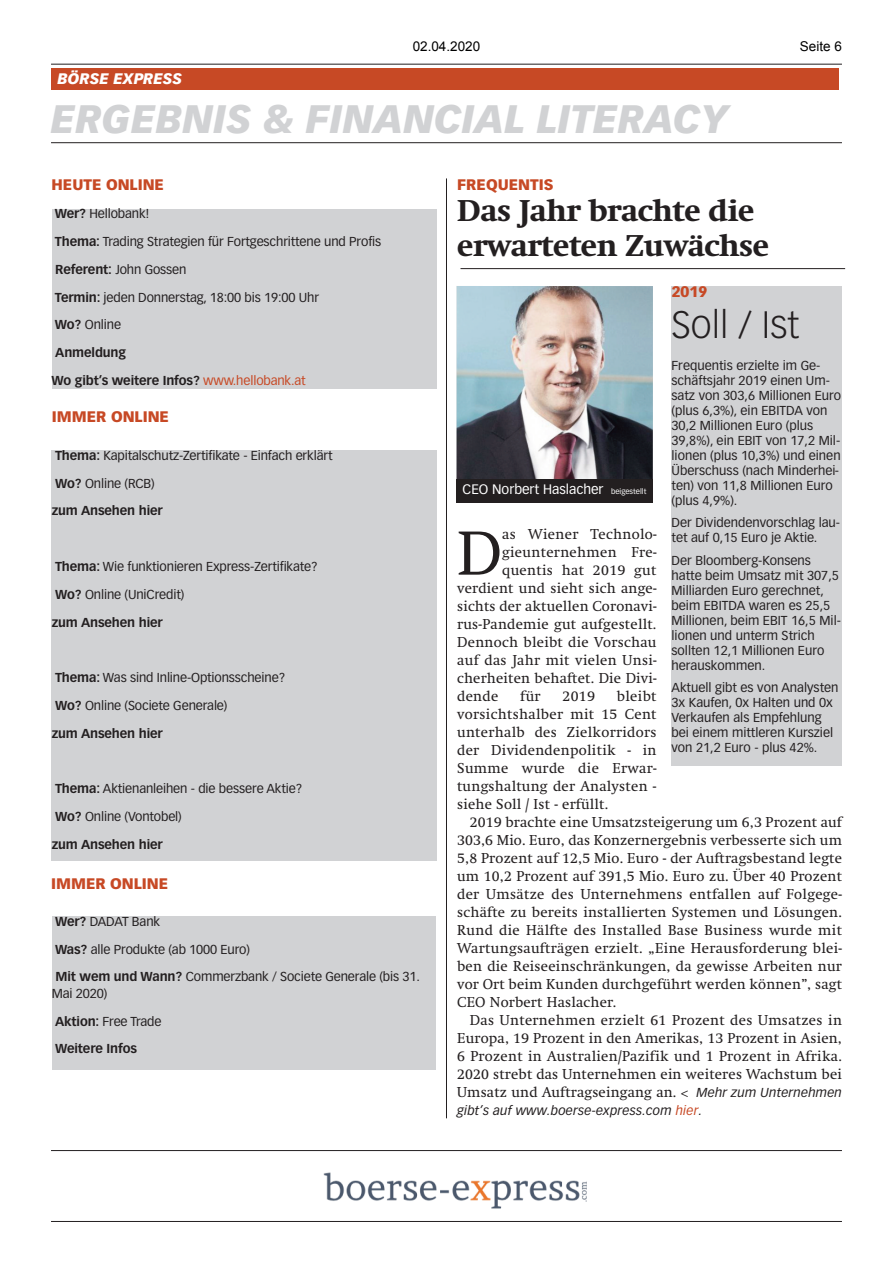
<style>
.page{position:relative;width:893px;height:1263px;background:#fff}
.page>*{position:absolute;margin:0;border:0;box-sizing:border-box;transform-origin:0 0}
.t1{font:61.5px "Swift";color:#231f20}
.t2{font:italic 900 39px "Vectora LH";color:#d1d2d4}
.t3{font:300 37.5px "Vectora LH";color:#231f20}
.t4{font:800 29.25px/35.1px "Swift";letter-spacing:-.015em;color:#231f20}
.t5{font:900 15px "Vectora LH";color:#c74925}
.t6{font:italic 900 15px "Vectora LH";color:#fff}
.t7{font:14.25px/18px "Swift";letter-spacing:.02em;color:#231f20;text-align:justify}
.t8{font:13.5px "Vectora LH";color:#fff}
.t9{font:13.5px "Arial";color:#000}
.t10{font:12.75px/15px "Vectora LH";color:#231f20}
.t11{font:italic 12.75px "Vectora LH";letter-spacing:.015em;color:#231f20}
.t12{font:700 12.75px/27.8px "Vectora LH";letter-spacing:-.01em;color:#231f20}
.s1{font-weight:700}
.s2{color:#c74925}
.s3{font-weight:400}
.s4{font-size:7.5px}
.s5{font-family:"Vectora LH";font-size:12.75px}
.s6{font-family:"Vectora LH";font-style:italic;font-size:12.75px}
</style>
<div class="page">
<hr style="left:51px;top:64px;width:791px;height:1px;background:#231f20">
<hr style="left:51px;top:142px;width:791px;height:1px;background:#231f20">
<div style="left:51px;top:68px;width:788px;height:22px;background:#c74925"></div>
<hr style="left:446px;top:178px;width:1px;height:940px;background:#231f20">
<img style="left:323px;top:1172px;width:264px;height:37px">
<hr style="left:51px;top:1150px;width:791px;height:1px;background:#231f20">
<hr style="left:51px;top:1221px;width:791px;height:1px;background:#231f20">
<hr style="left:460px;top:268px;width:385px;height:1px;background:#231f20">
<div style="left:672px;top:286px;width:170px;height:18px;background:#d1d2d4"></div>
<div style="left:671px;top:305px;width:171px;height:460px;background:#d1d2d4"></div>
<img style="left:457px;top:286px;width:196px;height:193px">
<div style="left:457px;top:479px;width:196px;height:23px;background:#231f20"></div>
<div style="left:52px;top:209px;width:384px;height:179px;background:#d1d2d4"></div>
<div style="left:52px;top:450px;width:385px;height:411px;background:#d1d2d4"></div>
<div style="left:52px;top:916px;width:383px;height:153px;background:#d1d2d4"></div>
<p class="t9" style="left:413px;top:38px;width:69px">02.04.2020</p>
<p class="t9" style="left:800px;top:38px;width:44px">Seite 6</p>
<p class="t6" style="left:58px;top:72px;width:126px">BÖRSE EXPRESS</p>
<h2 class="t2" style="left:51px;top:101px;width:680px">ERGEBNIS &amp; FINANCIAL LITERACY</h2>
<p class="t5" style="left:52px;top:178px;width:114px">HEUTE ONLINE</p>
<p class="t10" style="left:52px;top:201px;width:331px;line-height:27.8px"><span class="s1">Wer?</span> Hellobank!<br><span class="s1">Thema:</span> Trading Strategien für Fortgeschrittene und Profis<br><span class="s1">Referent:</span> John Gossen<br><span class="s1">Termin:</span> jeden Donnerstag, 18:00 bis 19:00 Uhr<br><span class="s1">Wo?</span> Online<br><span class="s1">Anmeldung<br>Wo gibt’s weitere Infos?</span> <span class="s2">www.hellobank.at</span></p>
<p class="t5" style="left:52px;top:410px;width:119px">IMMER ONLINE</p>
<p class="t10" style="left:52px;top:442px;width:282px;line-height:27.8px"><span class="s1">Thema:</span> Kapitalschutz-Zertifikate - Einfach erklärt<br><span class="s1">Wo?</span> Online (RCB)<br><span class="s1">zum Ansehen hier</span></p>
<p class="t10" style="left:52px;top:553px;width:267px;line-height:27.8px"><span class="s1">Thema:</span> Wie funktionieren Express-Zertifikate?<br><span class="s1">Wo?</span> Online (UniCredit)<br><span class="s1">zum Ansehen hier</span></p>
<p class="t10" style="left:52px;top:664px;width:235px;line-height:27.8px"><span class="s1">Thema:</span> Was sind Inline-Optionsscheine?<br><span class="s1">Wo?</span> Online (Societe Generale)<br><span class="s1">zum Ansehen hier</span></p>
<p class="t10" style="left:52px;top:775px;width:252px;line-height:27.8px"><span class="s1">Thema:</span> Aktienanleihen - die bessere Aktie?<br><span class="s1">Wo?</span> Online (Vontobel)<br><span class="s1">zum Ansehen hier</span></p>
<p class="t5" style="left:51px;top:877px;width:119px">IMMER ONLINE</p>
<p class="t10" style="left:55px;top:908px;width:366px;line-height:27.8px"><span class="s1">Wer?</span> DADAT Bank<br><span class="s1">Was?</span> alle Produkte (ab 1000 Euro)<br><span class="s1">Mit wem und Wann?</span> Commerzbank / Societe Generale (bis 31.</p>
<p class="t12" style="left:52px;top:980px;width:111px"><span class="s3">Mai 2020)<br></span>Aktion: <span class="s3">Free Trade<br></span>Weitere Infos</p>
<p class="t5" style="left:457px;top:178px;width:98px">FREQUENTIS</p>
<h3 class="t4" style="left:457px;top:196px;width:313px">Das Jahr brachte die erwarteten Zuwächse</h3>
<p class="t5" style="left:672px;top:285px;width:37px">2019</p>
<h3 class="t3" style="left:671px;top:309px;width:129px">Soll / Ist</h3>
<p class="t10" style="left:671px;top:359px;width:171px">Frequentis erzielte im Ge&shy;schäftsjahr 2019 einen Um&shy;satz von 303,6 Millionen Euro (plus 6,3%), ein EBITDA von<br>30,2 Millionen Euro (plus<br>39,8%), ein EBIT von 17,2 Mil&shy;lionen (plus 10,3%) und einen<br>Überschuss (nach Minderhei&shy;ten) von 11,8 Millionen Euro (plus 4,9%).</p>
<p class="t10" style="left:671px;top:516px;width:170px">Der Dividendenvorschlag lau&shy;tet auf 0,15 Euro je Aktie.</p>
<p class="t10" style="left:671px;top:554px;width:171px">Der Bloomberg-Konsens hatte beim Umsatz mit 307,5<br>Milliarden Euro gerechnet, beim EBITDA waren es 25,5<br>Millionen, beim EBIT 16,5 Mil&shy;lionen und unterm Strich sollten 12,1 Millionen Euro herauskommen.</p>
<p class="t10" style="left:671px;top:681px;width:169px">Aktuell gibt es von Analysten<br>3x Kaufen, 0x Halten und 0x<br>Verkaufen als Empfehlung bei einem mittleren Kursziel von 21,2 Euro - plus 42%.</p>
<p class="t8" style="left:463px;top:483px;width:185px">CEO Norbert Haslacher <span class="s4">beigestellt</span></p>
<h1 class="t1" style="left:457px;top:529px;width:46px">D</h1>
<p class="t7" style="left:502px;top:526px;width:156px">as Wiener Technolo-</p>
<p class="t7" style="left:502px;top:544px;width:156px">gieunternehmen Fre-</p>
<p class="t7" style="left:502px;top:562px;width:156px">quentis hat 2019 gut</p>
<p class="t7" style="left:457px;top:580px;width:201px">verdient und sieht sich ange-</p>
<p class="t7" style="left:457px;top:598px;width:201px">sichts der aktuellen Coronavi-</p>
<p class="t7" style="left:457px;top:616px;width:201px">rus-Pandemie gut aufgestellt.</p>
<p class="t7" style="left:457px;top:634px;width:201px">Dennoch bleibt die Vorschau</p>
<p class="t7" style="left:457px;top:652px;width:201px">auf das Jahr mit vielen Unsi-</p>
<p class="t7" style="left:457px;top:670px;width:201px">cherheiten behaftet. Die Divi-</p>
<p class="t7" style="left:457px;top:688px;width:43px">dende</p>
<p class="t7" style="left:520px;top:688px;width:22px">für</p>
<p class="t7" style="left:563px;top:688px;width:34px">2019</p>
<p class="t7" style="left:457px;top:688px;width:201px;text-indent:160px">bleibt vorsichtshalber mit 15 Cent unterhalb des Zielkorridors der Dividendenpolitik - in Summe wurde die Erwar&shy;tungshaltung der Analysten - siehe Soll / Ist - erfüllt.</p>
<p class="t7" style="left:457px;top:814px;width:387px;text-indent:13px">2019 brachte eine Umsatzsteigerung um 6,3 Prozent auf 303,6 Mio. Euro, das Konzernergebnis verbesserte sich um 5,8 Prozent auf 12,5 Mio. Euro - der Auftragsbestand legte um 10,2 Prozent auf 391,5 Mio. Euro zu. Über 40 Prozent der Umsätze des Unternehmens entfallen auf Folgege&shy;schäfte zu bereits installierten Systemen und Lösungen.<br>Rund die Hälfte des Installed Base Business wurde mit Wartungsaufträgen erzielt. „Eine Herausforderung blei&shy;ben die Reiseeinschränkungen, da gewisse Arbeiten nur vor Ort beim Kunden durchgeführt werden können”, sagt CEO Norbert Haslacher.</p>
<p class="t7" style="left:457px;top:1012px;width:386px;text-indent:13px">Das Unternehmen erzielt 61 Prozent des Umsatzes in Europa, 19 Prozent in den Amerikas, 13 Prozent in Asien, 6 Prozent in Australien/Pazifik und 1 Prozent in Afrika.<br>2020 strebt das Unternehmen ein weiteres Wachstum bei Umsatz und Auftragseingang an. <span class="s5">&lt;</span> <span class="s6">Mehr zum Unternehmen</span></p>
<p class="t11" style="left:457px;top:1105px;width:247px">gibt’s auf www.boerse-express.com <span class="s2">hier</span>.</p>
</div>
